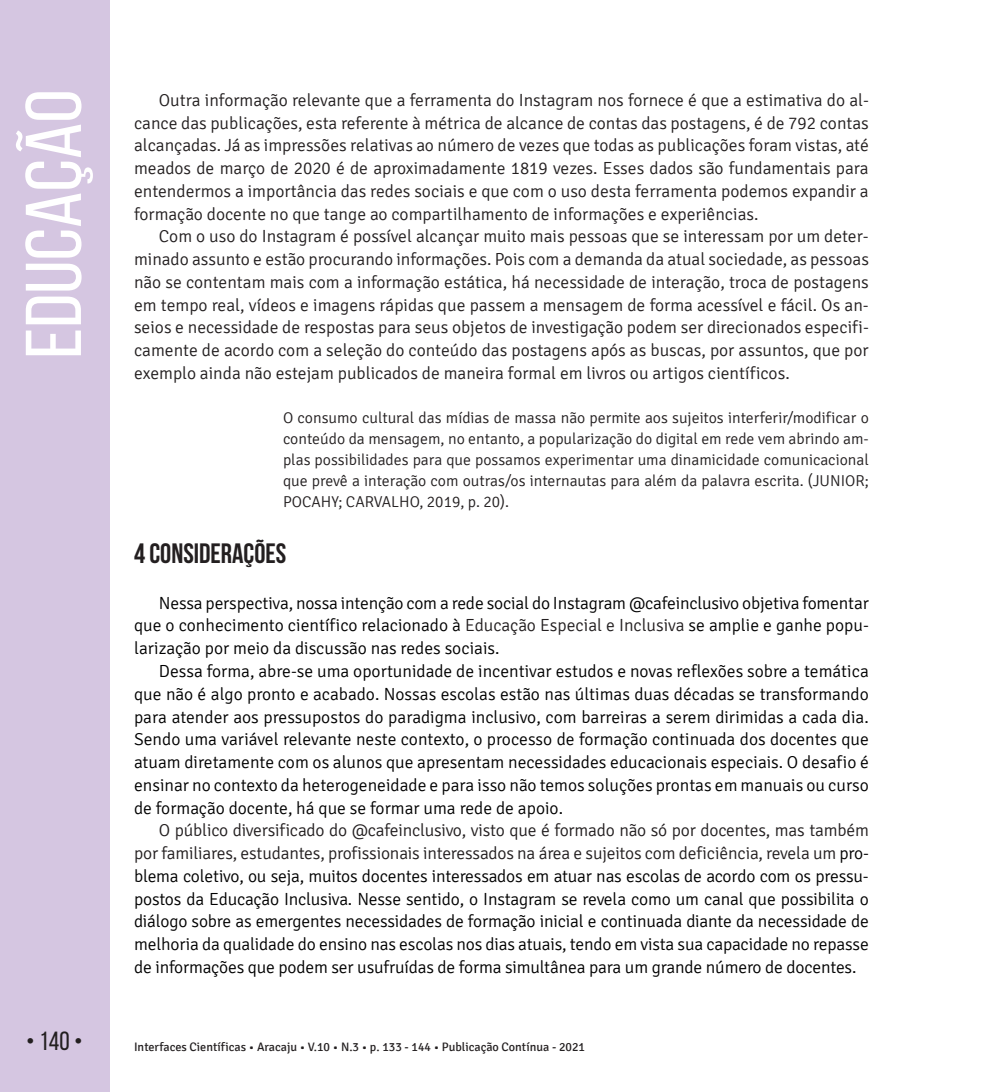
<style>
.page{position:relative;width:993px;height:1092px;background:#fff}
.page>*{position:absolute;margin:0;border:0;box-sizing:border-box;transform-origin:0 0}
.t1{font:78.75px "Bebas Neue";color:#fff;scale:1.09 1}
.t2{font:700 28px "Bebas Neue";color:#231f20}
.t3{font:26.25px "Bebas Neue";color:#231f20}
.t4{font:300 17.5px/22.8px "Signika";color:#000001;text-align:justify}
.t5{font:300 17.5px/22.8px "Signika";color:#231f20;text-align:justify}
.t6{font:300 15.75px/21px "Signika";color:#231f20;text-align:justify}
.t7{font:12.25px "Signika";color:#231f20}
.s1{color:#231f20}
</style>
<div class="page">
<div style="left:0;top:0;width:109px;height:1091px;background:#d5c6e1"></div>
<h1 class="t1" style="left:11px;top:358px;width:248px;rotate:-90deg">EDUCAÇÃO</h1>
<p class="t5" style="left:134px;top:89px;width:736px;text-indent:25px">Outra informação relevante que a ferramenta do Instagram nos fornece é que a estimativa do al&shy;cance das publicações, esta referente à métrica de alcance de contas das postagens, é de 792 contas alcançadas. Já as impressões relativas ao número de vezes que todas as publicações foram vistas, até meados de março de 2020 é de aproximadamente 1819 vezes. Esses dados são fundamentais para entendermos a importância das redes sociais e que com o uso desta ferramenta podemos expandir a formação docente no que tange ao compartilhamento de informações e experiências.</p>
<p class="t5" style="left:134px;top:225px;width:736px;text-indent:25px">Com o uso do Instagram é possível alcançar muito mais pessoas que se interessam por um deter&shy;minado assunto e estão procurando informações. Pois com a demanda da atual sociedade, as pessoas não se contentam mais com a informação estática, há necessidade de interação, troca de postagens em tempo real, vídeos e imagens rápidas que passem a mensagem de forma acessível e fácil. Os an&shy;seios e necessidade de respostas para seus objetos de investigação podem ser direcionados especifi&shy;camente de acordo com a seleção do conteúdo das postagens após as buscas, por assuntos, que por exemplo ainda não estejam publicados de maneira formal em livros ou artigos científicos.</p>
<p class="t6" style="left:283px;top:407px;width:587px">O consumo cultural das mí dias de massa nã o permite aos sujeitos interferir/modificar o conteú do da mensagem, no entanto, a popularizaç ã o do digital em rede vem abrindo am&shy;plas possibilidades para que possamos experimentar uma dinamicidade comunicacional que prevê a interaç ã o com outras/os internautas para alé m da palavra escrita. (JUNIOR; POCAHY; CARVALHO, 2019, p. 20).</p>
<h2 class="t2" style="left:134px;top:538px;width:154px">4 CONSIDERAÇÕES</h2>
<p class="t4" style="left:134px;top:591px;width:736px;text-indent:25px">Nessa perspectiva, nossa intenção com a rede social do Instagram @cafeinclusivo objetiva fomentar que o conhecimento científico relacionado à <span class="s1">Educação Especial e Inclusiva</span> se amplie e ganhe popu&shy;larização por meio da discussão nas redes sociais.</p>
<p class="t4" style="left:134px;top:660px;width:736px;text-indent:25px">Dessa forma, abre-se uma oportunidade de incentivar estudos e novas reflexões sobre a temática que não é algo pronto e acabado. Nossas escolas estão nas últimas duas décadas se transformando para atender aos pressupostos do paradigma inclusivo, com barreiras a serem dirimidas a cada dia.<br>Sendo uma variável relevante neste contexto, o processo de formação continuada dos docentes que atuam diretamente com os alunos que apresentam necessidades educacionais especiais. O desafio é ensinar no contexto da heterogeneidade e para isso não temos soluções prontas em manuais ou curso de formação docente, há que se formar uma rede de apoio.</p>
<p class="t4" style="left:134px;top:819px;width:736px;text-indent:25px"><span class="s1">O público diversificado do @cafeinclusivo, visto que é formado não só por docentes, mas também por familiares, estudantes, profissionais interessados na área e sujeitos com deficiência, revela um</span> pro&shy;blema coletivo, ou seja, muitos docentes interessados em atuar nas escolas de acordo com os pressu&shy;postos da Educação Inclusiva. Nesse sentido, o Instagram se revela como um canal que possibilita o diálogo sobre as emergentes necessidades de formação inicial e continuada diante da necessidade de melhoria da qualidade do ensino nas escolas nos dias atuais, tendo em vista sua capacidade no repasse de informações que podem ser usufruídas de forma simultânea para um grande número de docentes.</p>
<h3 class="t3" style="left:26px;top:1026px;width:58px">• 140 •</h3>
<p class="t7" style="left:134px;top:1040px;width:452px">Interfaces Científicas • Aracaju • V.10 • N.3 • p. 133 - 144 • Publicação Contínua - 2021</p>
</div>
